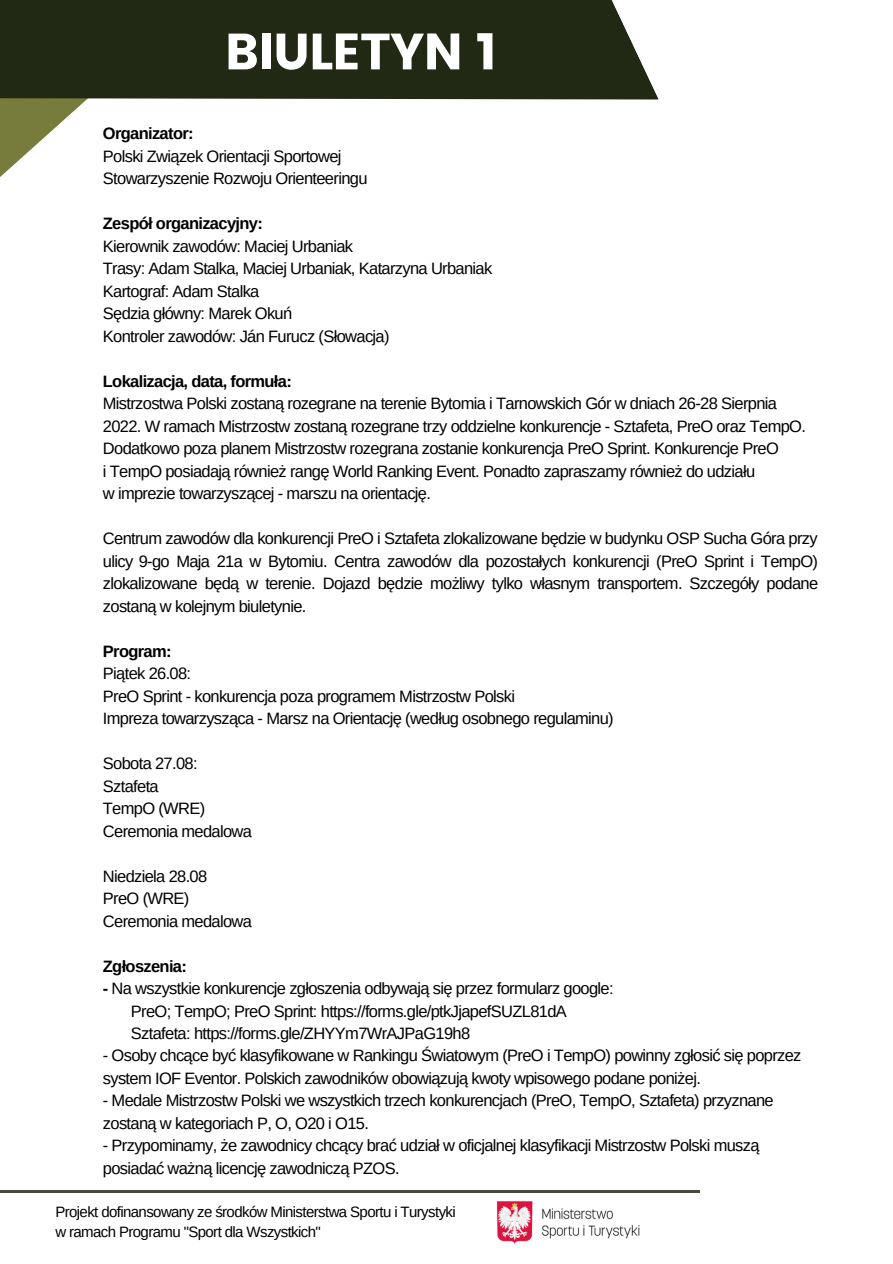
<style>
.page{position:relative;width:893px;height:1264px;background:#fff}
.page>*{position:absolute;margin:0;border:0;box-sizing:border-box;transform-origin:0 0}
.t1{font:51px "Poppins";letter-spacing:-.025em;color:#fff}
.t2{font:16.5px/22.5px "Arimo";letter-spacing:-.04em;color:#000}
.t3{font:700 16.5px "Arimo";letter-spacing:-.04em;color:#000}
.t4{font:15px/20.2px "Arimo";letter-spacing:-.04em;color:#000}
.s1{font-weight:700}
</style>
<div class="page">
<svg style="left:0;top:0;width:658px;height:177px;fill:#212814"></svg>
<img style="left:477px;top:1192px;width:181px;height:52px">
<hr style="left:0;top:1190px;width:699px;height:2px;background:#4b4743">
<h1 class="t1" style="left:225px;top:22px;width:274px">BIULETYN 1</h1>
<p class="t3" style="left:103px;top:124px;width:92px">Organizator:</p>
<p class="t2" style="left:103px;top:145px;width:266px">Polski Związek Orientacji Sportowej<br>Stowarzyszenie Rozwoju Orienteeringu</p>
<p class="t3" style="left:103px;top:214px;width:161px">Zespół organizacyjny:</p>
<p class="t2" style="left:103px;top:235px;width:391px">Kierownik zawodów: Maciej Urbaniak<br>Trasy: Adam Stalka, Maciej Urbaniak, Katarzyna Urbaniak Kartograf: Adam Stalka<br>Sędzia główny: Marek Okuń<br>Kontroler zawodów: Ján Furucz (Słowacja)</p>
<p class="t3" style="left:103px;top:372px;width:190px">Lokalizacja, data, formuła:</p>
<p class="t2" style="left:103px;top:392px;width:704px">Mistrzostwa Polski zostaną rozegrane na terenie Bytomia i Tarnowskich Gór w dniach 26-28 Sierpnia 2022. W ramach Mistrzostw zostaną rozegrane trzy oddzielne konkurencje - Sztafeta, PreO oraz TempO.<br>Dodatkowo poza planem Mistrzostw rozegrana zostanie konkurencja PreO Sprint. Konkurencje PreO<br>i TempO posiadają również rangę World Ranking Event. Ponadto zapraszamy również do udziału<br>w imprezie towarzyszącej - marszu na orientację.</p>
<p class="t2" style="left:103px;top:527px;width:716px;text-align:justify">Centrum zawodów dla konkurencji PreO i Sztafeta zlokalizowane będzie w budynku OSP Sucha Góra przy ulicy 9-go Maja 21a w Bytomiu. Centra zawodów dla pozostałych konkurencji (PreO Sprint i TempO) zlokalizowane będą w terenie. Dojazd będzie możliwy tylko własnym transportem. Szczegóły podane zostaną w kolejnym biuletynie.</p>
<p class="t3" style="left:103px;top:641px;width:70px">Program:</p>
<p class="t2" style="left:103px;top:662px;width:512px">Piątek 26.08:<br>PreO Sprint - konkurencja poza programem Mistrzostw Polski<br>Impreza towarzysząca - Marsz na Orientację (według osobnego regulaminu)</p>
<p class="t2" style="left:103px;top:752px;width:151px">Sobota 27.08:<br>Sztafeta<br>TempO (WRE)<br>Ceremonia medalowa</p>
<p class="t2" style="left:103px;top:864px;width:151px">Niedziela 28.08<br>PreO (WRE)<br>Ceremonia medalowa</p>
<p class="t3" style="left:103px;top:956px;width:86px">Zgłoszenia:</p>
<p class="t2" style="left:131px;top:977px;width:484px;text-indent:-28px"><span class="s1">-</span> Na wszystkie konkurencje zgłoszenia odbywają się przez formularz google:<br>PreO; TempO; PreO Sprint: https://forms.gle/ptkJjapefSUZL81dA<br>Sztafeta: https://forms.gle/ZHYYm7WrAJPaG19h8</p>
<p class="t2" style="left:103px;top:1044px;width:700px">- Osoby chcące być klasyfikowane w Rankingu Światowym (PreO i TempO) powinny zgłosić się poprzez system IOF Eventor. Polskich zawodników obowiązują kwoty wpisowego podane poniżej.</p>
<p class="t2" style="left:103px;top:1089px;width:672px">- Medale Mistrzostw Polski we wszystkich trzech konkurencjach (PreO, TempO, Sztafeta) przyznane zostaną w kategoriach P, O, O20 i O15.</p>
<p class="t2" style="left:103px;top:1134px;width:658px">- Przypominamy, że zawodnicy chcący brać udział w oficjalnej klasyfikacji Mistrzostw Polski muszą posiadać ważną licencję zawodniczą PZOS.</p>
<p class="t4" style="left:55px;top:1201px;width:402px">Projekt dofinansowany ze środków Ministerstwa Sportu i Turystyki w ramach Programu "Sport dla Wszystkich"</p>
</div>
